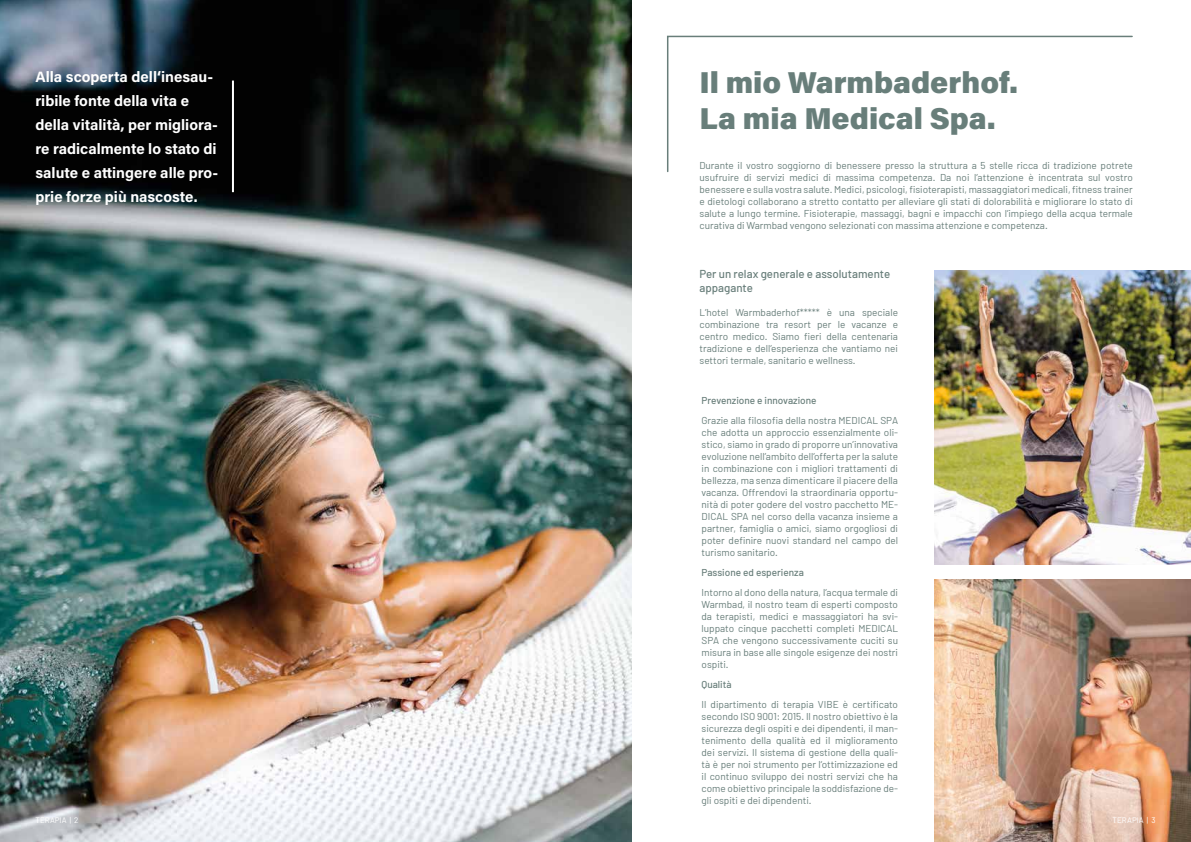
<style>
.page{position:relative;width:1191px;height:842px;background:#fff}
.page>*{position:absolute;margin:0;border:0;box-sizing:border-box;transform-origin:0 0}
.t1{font:900 30.2px/36.2px "Acumin Pro";color:#687e7a}
.t2{font:700 15px/24px "Acumin Pro";color:#fff}
.t3{font:500 11.5px/13.8px "Barlow";color:#687e7a}
.t4{font:10px/12px "Barlow";color:#687e7a;text-align:justify}
.t5{font:500 10px "Barlow";color:#687e7a}
.t6{font:8px "Barlow";color:#fff}
</style>
<div class="page">
<img style="left:0;top:0;width:631px;height:842px">
<svg style="left:667px;top:35px;width:466px;height:138px"></svg>
<hr style="left:232px;top:81px;width:2px;height:111px;background:#fff">
<img style="left:934px;top:580px;width:257px;height:262px">
<img style="left:934px;top:270px;width:257px;height:294px">
<h2 class="t2" style="left:35px;top:64px;width:184px">Alla scoperta dell‘inesau&shy;ribile fonte della vita e della vitalità, per migliora&shy;re radicalmente lo stato di salute e attingere alle pro&shy;prie forze più nascoste.</h2>
<h1 class="t1" style="left:699px;top:63px;width:320px">Il mio Warmbaderhof.<br>La mia Medical Spa.</h1>
<p class="t4" style="left:699px;top:160px;width:435px">Durante il vostro soggiorno di benessere presso la struttura a 5 stelle ricca di tradizione potrete usufruire di servizi medici di massima competenza. Da noi l’attenzione è incentrata sul vostro benessere e sulla vostra salute. Medici, psicologi, fisioterapisti, massaggiatori medicali, fitness trainer e dietologi collaborano a stretto contatto per alleviare gli stati di dolorabilità e migliorare lo stato di salute a lungo termine. Fisioterapie, massaggi, bagni e impacchi con l’impiego della acqua termale curativa di Warmbad vengono selezionati con massima attenzione e competenza.</p>
<p class="t3" style="left:699px;top:267px;width:192px">Per un relax generale e assolutamente appagante</p>
<p class="t4" style="left:699px;top:306px;width:200px">L’hotel Warmbaderhof***** è una speciale combinazione tra resort per le vacanze e centro medico. Siamo fieri della centenaria tradizione e dell’esperienza che vantiamo nei settori termale, sanitario e wellness.</p>
<p class="t5" style="left:701px;top:394px;width:116px">Prevenzione e innovazione</p>
<p class="t4" style="left:701px;top:414px;width:198px">Grazie alla filosofia della nostra MEDICAL SPA che adotta un approccio essenzialmente oli&shy;stico, siamo in grado di proporre un’innovativa evoluzione nell’ambito dell’offerta per la salute in combinazione con i migliori trattamenti di bellezza, ma senza dimenticare il piacere della vacanza. Offrendovi la straordinaria opportu&shy;nità di poter godere del vostro pacchetto ME-DICAL SPA nel corso della vacanza insieme a partner, famiglia o amici, siamo orgogliosi di poter definire nuovi standard nel campo del turismo sanitario.</p>
<p class="t5" style="left:701px;top:566px;width:104px">Passione ed esperienza</p>
<p class="t4" style="left:701px;top:586px;width:198px">Intorno al dono della natura, l’acqua termale di Warmbad, il nostro team di esperti composto da terapisti, medici e massaggiatori ha svi&shy;luppato cinque pacchetti completi MEDICAL SPA che vengono successivamente cuciti su misura in base alle singole esigenze dei nostri ospiti.</p>
<p class="t5" style="left:701px;top:678px;width:32px">Qualità</p>
<p class="t4" style="left:701px;top:698px;width:198px">Il dipartimento di terapia VIBE è certificato secondo ISO 9001: 2015. Il nostro obiettivo è la sicurezza degli ospiti e dei dipendenti, il man&shy;tenimento della qualità ed il miglioramento dei servizi. Il sistema di gestione della quali&shy;tà è per noi strumento per l‘ottimizzazione ed il continuo sviluppo dei nostri servizi che ha come obiettivo principale la soddisfazione de&shy;gli ospiti e dei dipendenti.</p>
<p class="t6" style="left:35px;top:815px;width:45px">TERAPIA | 2</p>
<p class="t6" style="left:1112px;top:815px;width:44px">TERAPIA | 3</p>
</div>
